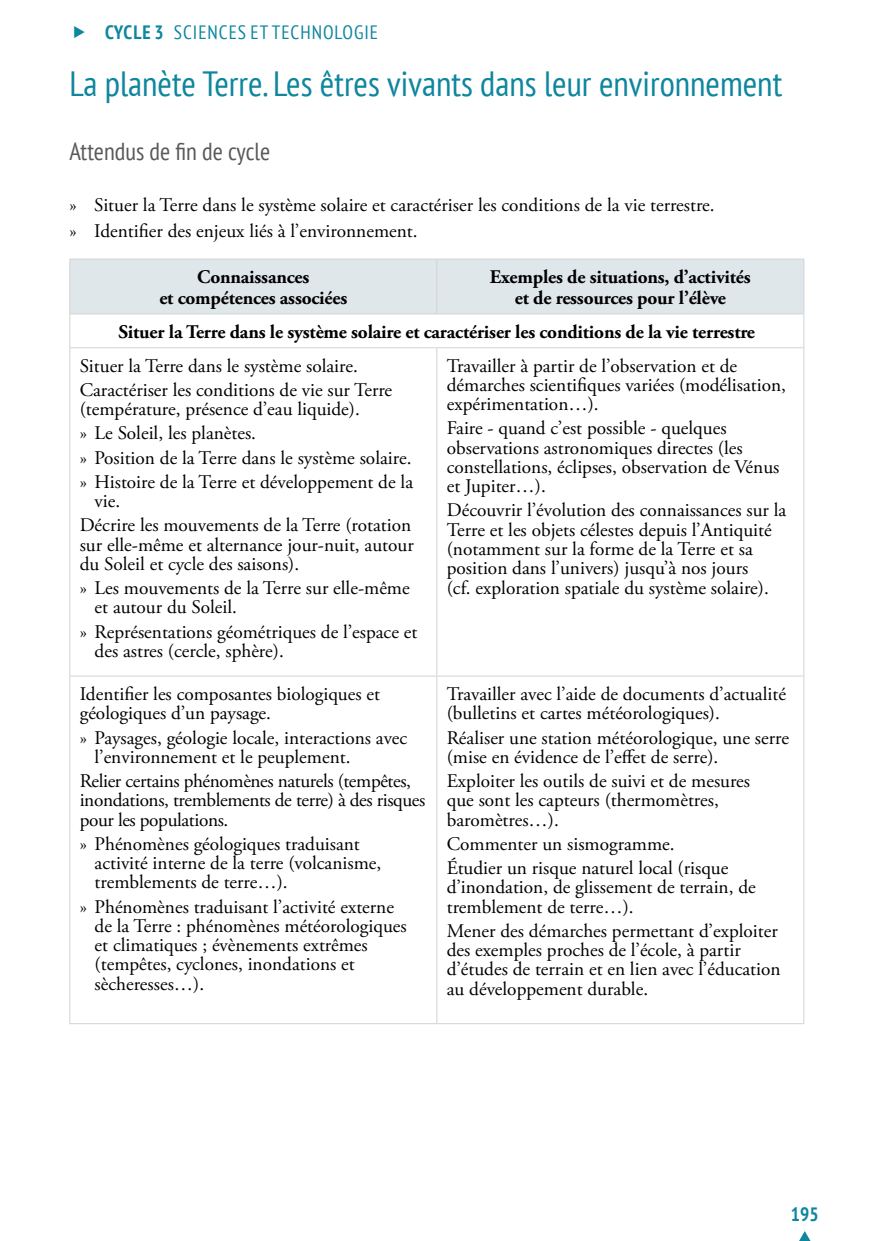
<style>
.page{position:relative;width:874px;height:1241px;background:#fff}
.page>*{position:absolute;margin:0;border:0;box-sizing:border-box;transform-origin:0 0}
.t1{font:condensed 35px "PT Sans";color:#0e869e}
.t2{font:condensed 24.5px "PT Sans";color:#58595b}
.t3{font:19.25px/19.2px "Adobe Garamond Pro";color:#000}
.t4{font:700 19.25px/21px "Adobe Garamond Pro";letter-spacing:-.01em;color:#000;text-align:center}
.t5{font:19.25px/19.2px "Adobe Garamond Pro";letter-spacing:-.02em;color:#000}
.t6{font:condensed 19.25px "PT Sans";letter-spacing:.05em;color:#0e869e}
.t7{font:700 condensed 19.25px "PT Sans";color:#0e869e}
.s1{font-weight:400}
</style>
<div class="page">
<svg style="left:799px;top:1231px;width:11px;height:9px"></svg>
<div style="left:70px;top:259px;width:733px;height:54px;background:#dfe7eb"></div>
<hr style="left:69px;top:258px;width:367px;height:1px;background:#d1d3d4">
<hr style="left:69px;top:259px;width:1px;height:54px;background:#d1d3d4">
<hr style="left:436px;top:258px;width:367px;height:1px;background:#d1d3d4">
<hr style="left:436px;top:259px;width:1px;height:54px;background:#d1d3d4">
<hr style="left:803px;top:259px;width:1px;height:54px;background:#d1d3d4">
<hr style="left:69px;top:313px;width:367px;height:1px;background:#d1d3d4">
<hr style="left:69px;top:314px;width:1px;height:33px;background:#d1d3d4">
<hr style="left:436px;top:313px;width:367px;height:1px;background:#d1d3d4">
<hr style="left:803px;top:314px;width:1px;height:33px;background:#d1d3d4">
<hr style="left:69px;top:347px;width:367px;height:1px;background:#d1d3d4">
<hr style="left:69px;top:348px;width:1px;height:327px;background:#d1d3d4">
<hr style="left:436px;top:347px;width:367px;height:1px;background:#d1d3d4">
<hr style="left:436px;top:348px;width:1px;height:327px;background:#d1d3d4">
<hr style="left:803px;top:348px;width:1px;height:327px;background:#d1d3d4">
<hr style="left:69px;top:675px;width:367px;height:1px;background:#d1d3d4">
<hr style="left:69px;top:676px;width:1px;height:347px;background:#d1d3d4">
<hr style="left:436px;top:675px;width:367px;height:1px;background:#d1d3d4">
<hr style="left:436px;top:676px;width:1px;height:347px;background:#d1d3d4">
<hr style="left:803px;top:676px;width:1px;height:347px;background:#d1d3d4">
<hr style="left:69px;top:1023px;width:367px;height:1px;background:#d1d3d4">
<hr style="left:436px;top:1023px;width:367px;height:1px;background:#d1d3d4">
<p class="t7" style="left:105px;top:20px;width:78px">Cycle 3 <span class="s1">SCIE</span></p>
<p class="t6" style="left:207px;top:20px;width:155px">NCES ET TECHNOLOGIE</p>
<h1 class="t1" style="left:69px;top:61px;width:714px">La planète Terre. Les êtres vivants dans leur environnement</h1>
<p class="t2" style="left:69px;top:136px;width:202px">Attendus de fin de cycle</p>
<p class="t3" style="left:69px;top:192px;width:646px;line-height:25.9px">» Situer la Terre dans le système solaire et caractériser les conditions de la vie terrestre. » Identifier des enjeux liés à l’environnement.</p>
<p class="t4" style="left:159px;top:267px;width:189px">Connaissances<br>et compétences associées</p>
<p class="t4" style="left:489px;top:267px;width:262px">Exemples de situations, d’activités et de ressources pour l’élève</p>
<p class="t4" style="left:119px;top:321px;width:637px">Situer la Terre dans le système solaire et caractériser les conditions de la vie terrestre</p>
<p class="t3" style="left:80px;top:354px;width:314px;line-height:24.2px">Situer la Terre dans le système solaire.<br>Caractériser les conditions de vie sur Terre</p>
<p class="t3" style="left:80px;top:397px;width:335px;line-height:24.2px">(température, présence d’eau liquide).<br>» Le Soleil, les planètes.<br>» Position de la Terre dans le système solaire. » Histoire de la Terre et développement de la</p>
<p class="t3" style="left:80px;top:489px;width:333px;line-height:24.2px;text-indent:15px">vie.<br>Décrire les mouvements de la Terre (rotation</p>
<p class="t3" style="left:80px;top:535px;width:335px">sur elle-même et alternance jour-nuit, autour du Soleil et cycle des saisons).</p>
<p class="t3" style="left:95px;top:579px;width:316px;text-indent:-15px">» Les mouvements de la Terre sur elle-même et autour du Soleil.</p>
<p class="t3" style="left:95px;top:622px;width:324px;text-indent:-15px">» Représentations géométriques de l’espace et des astres (cercle, sphère).</p>
<p class="t3" style="left:446px;top:356px;width:340px">Travailler à partir de l’observation et de démarches scientifiques variées (modélisation, expérimentation…).</p>
<p class="t3" style="left:446px;top:419px;width:334px">Faire - quand c’est possible - quelques observations astronomiques directes (les constellations, éclipses, observation de Vénus et Jupiter…).</p>
<p class="t3" style="left:446px;top:501px;width:341px">Découvrir l’évolution des connaissances sur la Terre et les objets célestes depuis l’Antiquité (notamment sur la forme de la Terre et sa position dans l’univers) jusqu’à nos jours<br>(cf. exploration spatiale du système solaire).</p>
<p class="t3" style="left:80px;top:685px;width:301px">Identifier les composantes biologiques et géologiques d’un paysage.</p>
<p class="t3" style="left:95px;top:728px;width:314px;text-indent:-15px">» Paysages, géologie locale, interactions avec l’environnement et le peuplement.</p>
<p class="t5" style="left:80px;top:771px;width:347px">Relier certains phénomènes naturels (tempêtes, inondations, tremblements de terre) à des risques pour les populations.</p>
<p class="t3" style="left:95px;top:834px;width:288px;text-indent:-15px">» Phénomènes géologiques traduisant activité interne de la terre (volcanisme, tremblements de terre…).</p>
<p class="t3" style="left:95px;top:897px;width:313px;text-indent:-15px">» Phénomènes traduisant l’activité externe de la Terre : phénomènes météorologiques et climatiques ; évènements extrêmes (tempêtes, cyclones, inondations et sècheresses…).</p>
<p class="t3" style="left:446px;top:685px;width:340px">Travailler avec l’aide de documents d’actualité (bulletins et cartes météorologiques).</p>
<p class="t3" style="left:446px;top:728px;width:343px">Réaliser une station météorologique, une serre (mise en évidence de l’effet de serre).</p>
<p class="t3" style="left:446px;top:771px;width:305px">Exploiter les outils de suivi et de mesures que sont les capteurs (thermomètres, baromètres…).</p>
<p class="t3" style="left:446px;top:832px;width:283px;line-height:24.2px">Commenter un sismogramme.<br>Étudier un risque naturel local (risque</p>
<p class="t3" style="left:446px;top:878px;width:310px">d’inondation, de glissement de terrain, de tremblement de terre…).</p>
<p class="t3" style="left:446px;top:921px;width:335px">Mener des démarches permettant d’exploiter des exemples proches de l’école, à partir d’études de terrain et en lien avec l’éducation au développement durable.</p>
<p class="t7" style="left:790px;top:1201px;width:29px">195</p>
</div>
